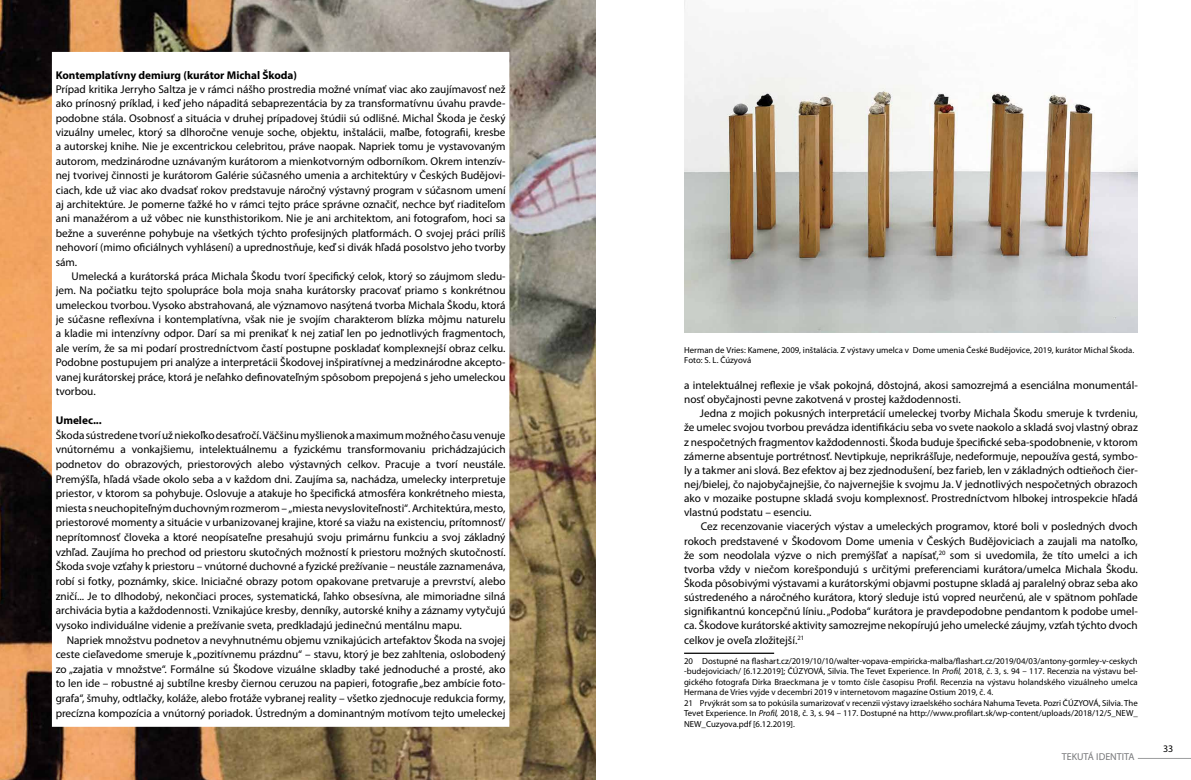
<style>
.page{position:relative;width:1191px;height:780px;background:#fff}
.page>*{position:absolute;margin:0;border:0;box-sizing:border-box;transform-origin:0 0}
.t1{font:11.25px/14.4px "Myriad Pro";color:#000;text-align:justify}
.t2{font:700 11.25px "Myriad Pro";color:#000}
.t3{font:10px "Myriad Pro";color:#77787a}
.t4{font:10px "Myriad Pro";color:#000}
.t5{font:8.75px/10.5px "Myriad Pro";color:#000}
.s1{font-style:italic}
</style>
<div class="page">
<hr style="left:1137px;top:758px;width:54px;height:1px;background:#9c9e9f">
<img style="left:0;top:0;width:595px;height:780px">
<hr style="left:684px;top:652px;width:90px;height:2px;background:#000">
<div style="left:54px;top:54px;width:453px;height:671px;background:#fff"></div>
<img style="left:684px;top:0;width:453px;height:332px">
<p class="t2" style="left:56px;top:68px;width:243px">Kontemplatívny demiurg (kurátor Michal Škoda)</p>
<p class="t1" style="left:56px;top:82px;width:451px">Prípad kritika Jerryho Saltza je v rámci nášho prostredia možné vnímať viac ako zaujímavosť než ako prínosný príklad, i keď jeho nápaditá sebaprezentácia by za transformatívnu úvahu pravde&shy;podobne stála. Osobnosť a situácia v druhej prípadovej štúdii sú odlišné. Michal Škoda je český vizuálny umelec, ktorý sa dlhoročne venuje soche, objektu, inštalácii, maľbe, fotografii, kresbe a autorskej knihe. Nie je excentrickou celebritou, práve naopak. Napriek tomu je vystavovaným autorom, medzinárodne uznávaným kurátorom a mienkotvorným odborníkom. Okrem intenzív&shy;nej tvorivej činnosti je kurátorom Galérie súčasného umenia a architektúry v Českých Budějovi&shy;ciach, kde už viac ako dvadsať rokov predstavuje náročný výstavný program v súčasnom umení aj architektúre. Je pomerne ťažké ho v rámci tejto práce správne označiť, nechce byť riaditeľom ani manažérom a už vôbec nie kunsthistorikom. Nie je ani architektom, ani fotografom, hoci sa bežne a suverénne pohybuje na všetkých týchto profesijných platformách. O svojej práci príliš nehovorí (mimo oficiálnych vyhlásení) a uprednostňuje, keď si divák hľadá posolstvo jeho tvorby sám.</p>
<p class="t1" style="left:56px;top:269px;width:451px;text-indent:16px">Umelecká a kurátorská práca Michala Škodu tvorí špecifický celok, ktorý so záujmom sledu&shy;jem. Na počiatku tejto spolupráce bola moja snaha kurátorsky pracovať priamo s konkrétnou umeleckou tvorbou. Vysoko abstrahovaná, ale významovo nasýtená tvorba Michala Škodu, ktorá je súčasne reflexívna i kontemplatívna, však nie je svojím charakterom blízka môjmu naturelu a kladie mi intenzívny odpor. Darí sa mi prenikať k nej zatiaľ len po jednotlivých fragmentoch, ale verím, že sa mi podarí prostredníctvom častí postupne poskladať komplexnejší obraz celku.<br>Podobne postupujem pri analýze a interpretácii Škodovej inšpiratívnej a medzinárodne akcepto&shy;vanej kurátorskej práce, ktorá je neľahko definovateľným spôsobom prepojená s jeho umeleckou tvorbou.</p>
<p class="t2" style="left:56px;top:414px;width:48px">Umelec...</p>
<p class="t1" style="left:56px;top:428px;width:451px">Škoda sústredene tvorí už niekoľko desaťročí. Väčšinu myšlienok a maximum možného času venuje vnútornému a vonkajšiemu, intelektuálnemu a fyzickému transformovaniu prichádzajúcich podnetov do obrazových, priestorových alebo výstavných celkov. Pracuje a tvorí neustále.<br>Premýšľa, hľadá všade okolo seba a v každom dni. Zaujíma sa, nachádza, umelecky interpretuje priestor, v ktorom sa pohybuje. Oslovuje a atakuje ho špecifická atmosféra konkrétneho miesta, miesta sneuchopiteľným duchovným rozmerom – „miesta nevysloviteľnosti“. Architektúra, mesto, priestorové momenty a situácie v urbanizovanej krajine, ktoré sa viažu na existenciu, prítomnosť/ neprítomnosť človeka a ktoré neopísateľne presahujú svoju primárnu funkciu a svoj základný vzhľad. Zaujíma ho prechod od priestoru skutočných možností k priestoru možných skutočností.<br>Škoda svoje vzťahy k priestoru – vnútorné duchovné a fyzické prežívanie – neustále zaznamenáva, robí si fotky, poznámky, skice. Iniciačné obrazy potom opakovane pretvaruje a prevrství, alebo zničí... Je to dlhodobý, nekončiaci proces, systematická, ľahko obsesívna, ale mimoriadne silná archivácia bytia a každodennosti. Vznikajúce kresby, denníky, autorské knihy a záznamy vytyčujú vysoko individuálne videnie a prežívanie sveta, predkladajú jedinečnú mentálnu mapu.</p>
<p class="t1" style="left:56px;top:632px;width:451px;text-indent:11px">Napriek množstvu podnetov a nevyhnutnému objemu vznikajúcich artefaktov Škoda na svojej ceste cieľavedome smeruje k „pozitívnemu prázdnu“ – stavu, ktorý je bez zahltenia, oslobodený zo „zajatia v množstve“. Formálne sú Škodove vizuálne skladby také jednoduché a prosté, ako to len ide – robustné aj subtílne kresby čiernou ceruzou na papieri, fotografie „bez ambície foto&shy;grafa“, šmuhy, odtlačky, koláže, alebo frotáže vybranej reality – všetko zjednocuje redukcia formy, precízna kompozícia a vnútorný poriadok. Ústredným a dominantným motívom tejto umeleckej</p>
<p class="t5" style="left:684px;top:344px;width:451px">Herman de Vries: Kamene, 2009, inštalácia. Z výstavy umelca v Dome umenia České Budějovice, 2019, kurátor Michal Škoda.<br>Foto: S. L. Čúzyová</p>
<p class="t1" style="left:684px;top:378px;width:455px">a intelektuálnej reflexie je však pokojná, dôstojná, akosi samozrejmá a esenciálna monumentál&shy;nosť obyčajnosti pevne zakotvená v prostej každodennosti.</p>
<p class="t1" style="left:684px;top:406px;width:455px;text-indent:16px">Jedna z mojich pokusných interpretácií umeleckej tvorby Michala Škodu smeruje k tvrdeniu, že umelec svojou tvorbou prevádza identifikáciu seba vo svete naokolo a skladá svoj vlastný obraz z nespočetných fragmentov každodennosti. Škoda buduje špecifické seba-spodobnenie, v ktorom zámerne absentuje portrétnosť. Nevtipkuje, neprikrášľuje, nedeformuje, nepoužíva gestá, symbo&shy;ly a takmer ani slová. Bez efektov aj bez zjednodušení, bez farieb, len v základných odtieňoch čier&shy;nej/bielej, čo najobyčajnejšie, čo najvernejšie k svojmu Ja. V jednotlivých nespočetných obrazoch ako v mozaike postupne skladá svoju komplexnosť. Prostredníctvom hlbokej introspekcie hľadá vlastnú podstatu – esenciu.</p>
<p class="t1" style="left:684px;top:519px;width:455px;text-indent:17px">Cez recenzovanie viacerých výstav a umeleckých programov, ktoré boli v posledných dvoch rokoch predstavené v Škodovom Dome umenia v Českých Budějoviciach a zaujali ma natoľko, že som neodolala výzve o nich premýšľať a napísať,<sup>20</sup> som si uvedomila, že títo umelci a ich tvorba vždy v niečom korešpondujú s určitými preferenciami kurátora/umelca Michala Škodu.<br>Škoda pôsobivými výstavami a kurátorskými objavmi postupne skladá aj paralelný obraz seba ako sústredeného a náročného kurátora, ktorý sleduje istú vopred neurčenú, ale v spätnom pohľade signifikantnú koncepčnú líniu. „Podoba“ kurátora je pravdepodobne pendantom k podobe umel&shy;ca. Škodove kurátorské aktivity samozrejme nekopírujú jeho umelecké záujmy, vzťah týchto dvoch celkov je oveľa zložitejší.<sup>21</sup></p>
<p class="t5" style="left:684px;top:655px;width:455px">20 Dostupné na flashart.cz/2019/10/10/walter-vopava-empiricka-malba/flashart.cz/2019/04/03/antony-gormley-v-ceskych -budejoviciach/ [6.12.2019]; ČÚZYOVÁ, Silvia. The Tevet Experience. In <span class="s1">Profil,</span> 2018, č. 3, s. 94 – 117. Recenzia na výstavu bel&shy;gického fotografa Dirka Braeckmana je v tomto čísle časopisu Profil. Recenzia na výstavu holandského vizuálneho umelca Hermana de Vries vyjde v decembri 2019 v internetovom magazíne Ostium 2019, č. 4.<br>21 Prvýkrát som sa to pokúsila sumarizovať v recenzii výstavy izraelského sochára Nahuma Teveta. Pozri ČÚZYOVÁ, Silvia. The Tevet Experience. In <span class="s1">Profil,</span> 2018, č. 3, s. 94 – 117. Dostupné na http://www.profilart.sk/wp-content/uploads/2018/12/5_NEW_ NEW_Cuzyova.pdf [6.12.2019].</p>
<p class="t3" style="left:1061px;top:751px;width:74px">TEKUTÁ IDENTITA</p>
<p class="t4" style="left:1163px;top:742px;width:12px">33</p>
</div>
